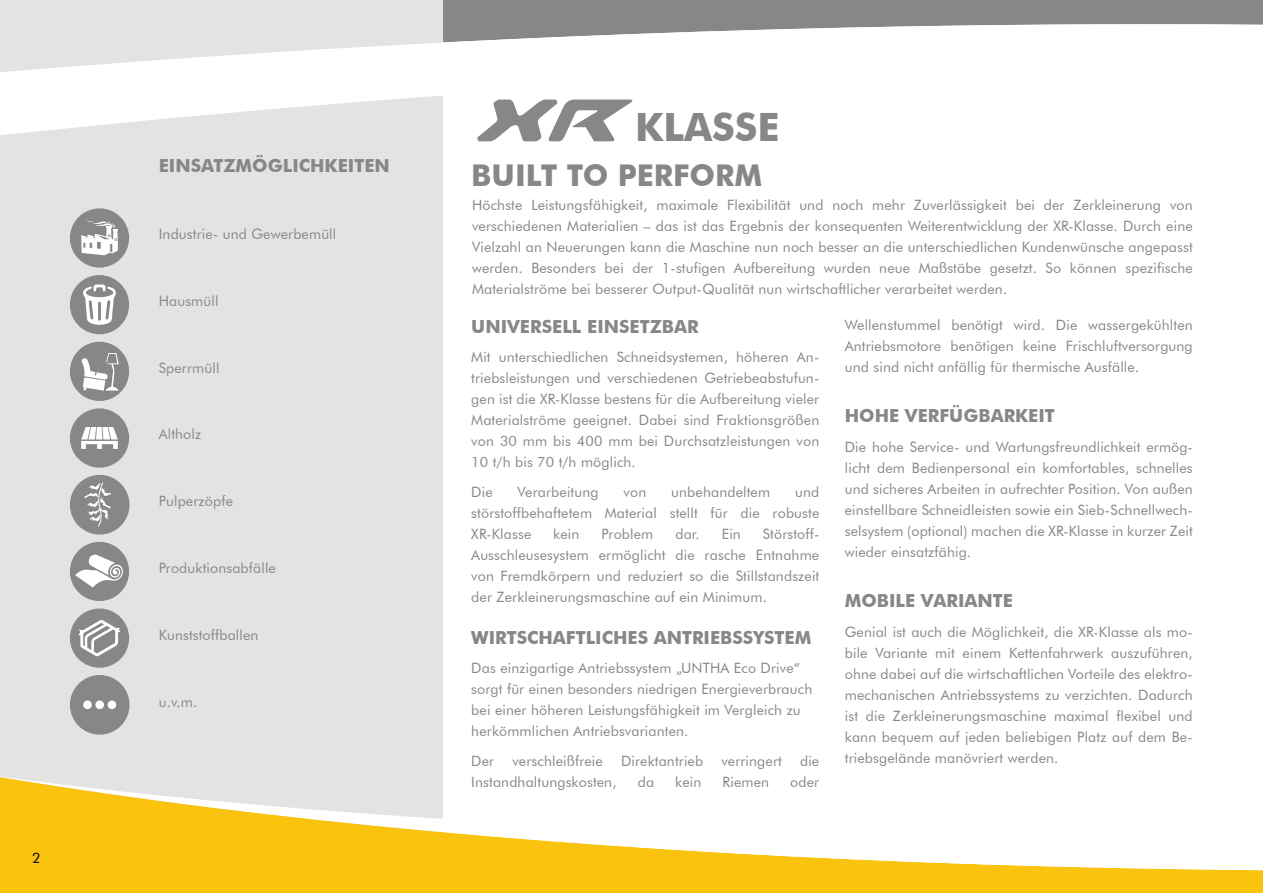
<style>
.page{position:relative;width:1263px;height:893px;background:#fff}
.page>*{position:absolute;margin:0;border:0;box-sizing:border-box;transform-origin:0 0}
.t1{font:700 39px "Futura BT";color:#878787}
.t2{font:700 30px "Futura BT";color:#878787}
.t3{font:700 18px "Futura BT";color:#878787}
.t4{font:14.25px/21px "Futura BT";letter-spacing:.01em;color:#878787;text-align:justify}
.t5{font:14.25px "Futura BT";color:#000}
.s1{font-family:"Sea Dog 2001";font-weight:400;font-style:italic;font-size:58.5px}
</style>
<div class="page">
<div style="left:0;top:0;width:443px;height:890px;background:#e3e3e3"></div>
<svg style="left:0;top:777px;width:1263px;height:116px"></svg>
<svg style="left:70px;top:608px;width:59px;height:60px"></svg>
<svg style="left:0;top:2px;width:1263px;height:133px"></svg>
<div style="left:70px;top:542px;width:59px;height:59px;background:#878787;border-radius:50%"></div>
<svg style="left:75px;top:555px;width:48px;height:32px"></svg>
<div style="left:70px;top:342px;width:59px;height:59px;background:#878787;border-radius:50%"></div>
<svg style="left:81px;top:353px;width:38px;height:38px"></svg>
<div style="left:70px;top:275px;width:59px;height:59px;background:#878787;border-radius:50%"></div>
<svg style="left:83px;top:284px;width:33px;height:41px"></svg>
<div style="left:70px;top:208px;width:59px;height:60px;background:#878787;border-radius:50%"></div>
<svg style="left:81px;top:220px;width:37px;height:35px"></svg>
<div style="left:70px;top:675px;width:60px;height:60px;background:#878787;border-radius:50%"></div>
<div style="left:83px;top:700px;width:9px;height:9px;background:#fff;border-radius:50%"></div>
<div style="left:95px;top:700px;width:9px;height:9px;background:#fff;border-radius:50%"></div>
<div style="left:108px;top:700px;width:8px;height:9px;background:#fff;border-radius:50%"></div>
<div style="left:70px;top:475px;width:60px;height:60px;background:#878787;border-radius:50%"></div>
<svg style="left:84px;top:482px;width:27px;height:44px"></svg>
<div style="left:70px;top:408px;width:59px;height:60px;background:#878787;border-radius:50%"></div>
<svg style="left:81px;top:427px;width:37px;height:22px"></svg>
<p class="t5" style="left:32px;top:849px;width:10px">2</p>
<p class="t3" style="left:159px;top:155px;width:233px">EINSATZMÖGLICHKEITEN</p>
<p class="t4" style="left:159px;top:223px;width:179px">Industrie- und Gewerbemüll</p>
<p class="t4" style="left:159px;top:290px;width:61px">Hausmüll</p>
<p class="t4" style="left:159px;top:357px;width:62px">Sperrmüll</p>
<p class="t4" style="left:159px;top:424px;width:44px">Altholz</p>
<p class="t4" style="left:159px;top:491px;width:76px">Pulperzöpfe</p>
<p class="t4" style="left:159px;top:557px;width:119px">Produktionsabfälle</p>
<p class="t4" style="left:159px;top:624px;width:101px">Kunststoffballen</p>
<p class="t4" style="left:159px;top:691px;width:40px">u.v.m.</p>
<h1 class="t1" style="left:472px;top:104px;width:309px"><span class="s1">Xr</span> KLASSE</h1>
<h2 class="t2" style="left:471px;top:157px;width:292px">BUILT TO PERFORM</h2>
<p class="t4" style="left:472px;top:194px;width:722px">Höchste Leistungsfähigkeit, maximale Flexibilität und noch mehr Zuverlässigkeit bei der Zerkleinerung von verschiedenen Materialien – das ist das Ergebnis der konsequenten Weiterentwicklung der XR-Klasse. Durch eine Vielzahl an Neuerungen kann die Maschine nun noch besser an die unterschiedlichen Kundenwünsche angepasst werden. Besonders bei der 1-stufigen Aufbereitung wurden neue Maßstäbe gesetzt. So können spezifische Materialströme bei besserer Output-Qualität nun wirtschaftlicher verarbeitet werden.</p>
<p class="t3" style="left:471px;top:315px;width:229px">UNIVERSELL EINSETZBAR</p>
<p class="t4" style="left:471px;top:346px;width:349px">Mit unterschiedlichen Schneidsystemen, höheren An&shy;triebsleistungen und verschiedenen Getriebeabstufun&shy;gen ist die XR-Klasse bestens für die Aufbereitung vieler Materialströme geeignet. Dabei sind Fraktionsgrößen von 30 mm bis 400 mm bei Durchsatzleistungen von 10 t/h bis 70 t/h möglich.</p>
<p class="t4" style="left:471px;top:481px;width:23px">Die</p>
<p class="t4" style="left:518px;top:481px;width:82px">Verarbeitung</p>
<p class="t4" style="left:623px;top:481px;width:24px">von</p>
<p class="t4" style="left:671px;top:481px;width:100px">unbehandeltem</p>
<p class="t4" style="left:471px;top:481px;width:349px;text-indent:324px">und störstoffbehaftetem Material stellt für die robuste XR-Klasse</p>
<p class="t4" style="left:471px;top:523px;width:349px;text-indent:291px">Störstoff-Ausschleusesystem ermöglicht die rasche Entnahme von Fremdkörpern und reduziert so die Stillstandszeit der Zerkleinerungsmaschine auf ein Minimum.</p>
<p class="t3" style="left:471px;top:626px;width:342px">WIRTSCHAFTLICHES ANTRIEBSSYSTEM</p>
<p class="t4" style="left:471px;top:657px;width:342px;text-align:left">Das einzigartige Antriebssystem „UNTHA Eco Drive“ sorgt für einen besonders niedrigen Energieverbrauch bei einer höheren Leistungsfähigkeit im Vergleich zu herkömmlichen Antriebsvarianten.</p>
<p class="t4" style="left:471px;top:750px;width:24px">Der</p>
<p class="t4" style="left:512px;top:750px;width:92px">verschleißfreie</p>
<p class="t4" style="left:621px;top:750px;width:84px">Direktantrieb</p>
<p class="t4" style="left:721px;top:750px;width:62px">verringert</p>
<p class="t4" style="left:800px;top:750px;width:21px">die</p>
<p class="t4" style="left:471px;top:771px;width:147px">Instandhaltungskosten,</p>
<p class="t4" style="left:638px;top:771px;width:18px">da</p>
<p class="t4" style="left:675px;top:771px;width:28px">kein</p>
<p class="t4" style="left:723px;top:771px;width:48px">Riemen</p>
<p class="t4" style="left:790px;top:771px;width:31px">oder</p>
<p class="t4" style="left:553px;top:523px;width:28px">kein</p>
<p class="t4" style="left:601px;top:523px;width:53px">Problem</p>
<p class="t4" style="left:675px;top:523px;width:26px">dar.</p>
<p class="t4" style="left:722px;top:523px;width:21px">Ein</p>
<p class="t4" style="left:845px;top:314px;width:349px">Wellenstummel benötigt wird. Die wassergekühlten Antriebsmotore benötigen keine Frischluftversorgung und sind nicht anfällig für thermische Ausfälle.</p>
<p class="t3" style="left:845px;top:405px;width:212px">HOHE VERFÜGBARKEIT</p>
<p class="t4" style="left:845px;top:436px;width:349px">Die hohe Service- und Wartungsfreundlichkeit ermög&shy;licht dem Bedienpersonal ein komfortables, schnelles und sicheres Arbeiten in aufrechter Position. Von außen einstellbare Schneidleisten sowie ein Sieb-Schnellwech&shy;selsystem (optional) machen die XR-Klasse in kurzer Zeit wieder einsatzfähig.</p>
<p class="t3" style="left:845px;top:590px;width:170px">MOBILE VARIANTE</p>
<p class="t4" style="left:845px;top:621px;width:349px">Genial ist auch die Möglichkeit, die XR-Klasse als mo&shy;bile Variante mit einem Kettenfahrwerk auszuführen, ohne dabei auf die wirtschaftlichen Vorteile des elektro&shy;mechanischen Antriebssystems zu verzichten. Dadurch ist die Zerkleinerungsmaschine maximal flexibel und kann bequem auf jeden beliebigen Platz auf dem Be&shy;triebsgelände manövriert werden.</p>
</div>
